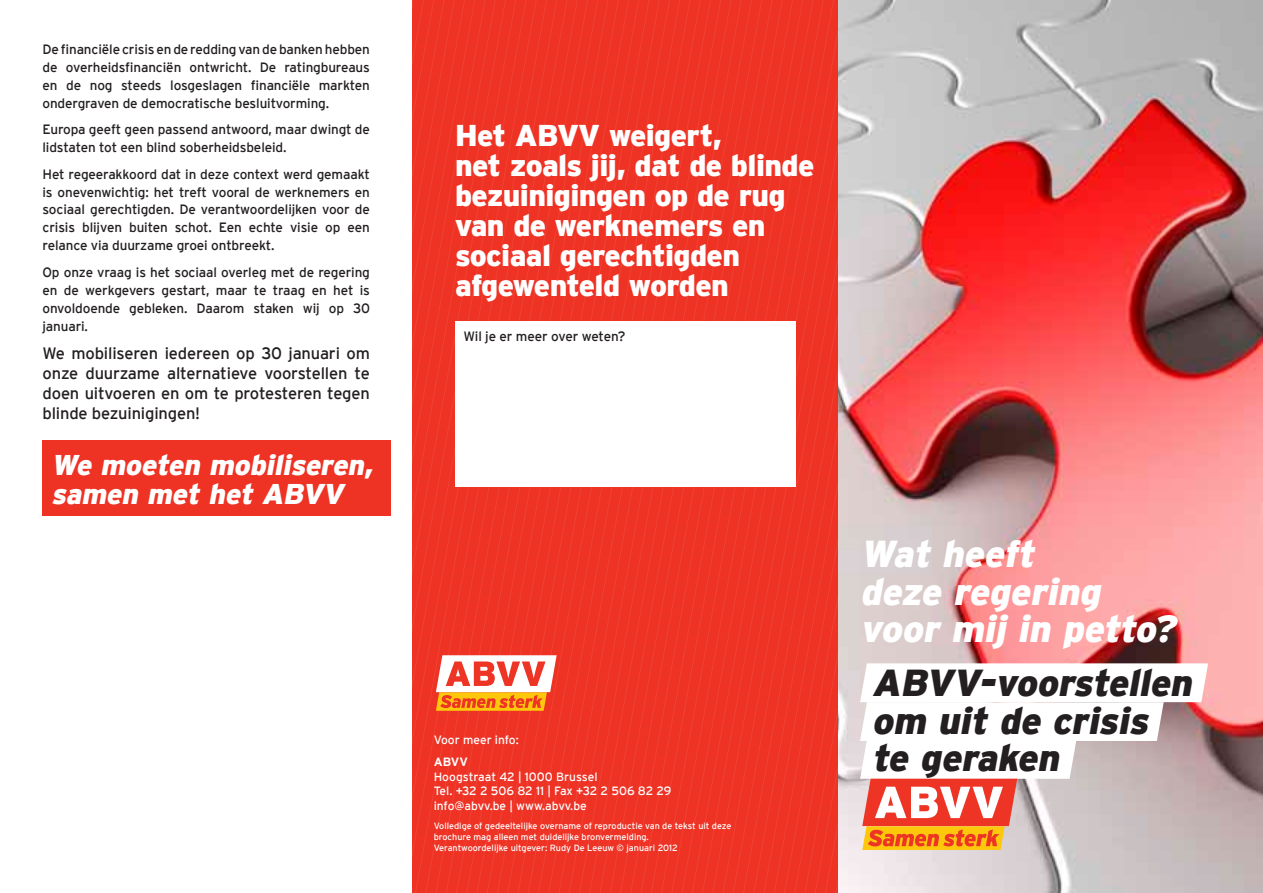
<style>
.page{position:relative;width:1263px;height:893px;background:#fff}
.page>*{position:absolute;margin:0;border:0;box-sizing:border-box;transform-origin:0 0}
.t1{font:italic 900 37.5px/37.5px "Interstate";color:#231f20}
.t2{font:italic 900 37.5px/37.5px "Interstate";color:#fff}
.t3{font:900 30px/30px "Interstate";letter-spacing:-.02em;color:#fff}
.t4{font:italic 900 28.5px/28.5px "Interstate";color:#fff}
.t5{font:16.5px/19.8px "Interstate";letter-spacing:-.01em;color:#231f20;text-align:justify}
.t6{font:13.5px/18px "Interstate";letter-spacing:-.01em;color:#231f20;text-align:justify}
.t7{font:12px/14.4px "Interstate";color:#fff}
.t8{font:700 12px "Interstate";color:#fff}
.t9{font:9px/10.8px "Interstate";color:#fff}
</style>
<div class="page">
<svg style="left:412px;top:0;width:11px;height:893px;background:#ee3325"></svg>
<svg style="left:423px;top:0;width:10px;height:893px;background:#ee3325"></svg>
<svg style="left:433px;top:0;width:10px;height:893px;background:#ee3325"></svg>
<svg style="left:443px;top:0;width:10px;height:893px;background:#ee3325"></svg>
<svg style="left:453px;top:0;width:11px;height:893px;background:#ee3325"></svg>
<svg style="left:464px;top:0;width:10px;height:893px;background:#ee3325"></svg>
<svg style="left:474px;top:0;width:10px;height:893px;background:#ee3325"></svg>
<svg style="left:484px;top:0;width:10px;height:893px;background:#ee3325"></svg>
<svg style="left:494px;top:0;width:11px;height:893px;background:#ee3325"></svg>
<svg style="left:505px;top:0;width:10px;height:893px;background:#ee3325"></svg>
<svg style="left:515px;top:0;width:10px;height:893px;background:#ee3325"></svg>
<svg style="left:525px;top:0;width:10px;height:893px;background:#ee3325"></svg>
<svg style="left:535px;top:0;width:11px;height:893px;background:#ee3325"></svg>
<svg style="left:546px;top:0;width:10px;height:893px;background:#ee3325"></svg>
<svg style="left:556px;top:0;width:10px;height:893px;background:#ee3325"></svg>
<svg style="left:566px;top:0;width:10px;height:893px;background:#ee3325"></svg>
<svg style="left:576px;top:0;width:11px;height:893px;background:#ee3325"></svg>
<svg style="left:587px;top:0;width:10px;height:893px;background:#ee3325"></svg>
<svg style="left:597px;top:0;width:10px;height:893px;background:#ee3325"></svg>
<svg style="left:607px;top:0;width:10px;height:893px;background:#ee3325"></svg>
<svg style="left:617px;top:0;width:10px;height:893px;background:#ee3325"></svg>
<svg style="left:627px;top:0;width:11px;height:893px;background:#ee3325"></svg>
<svg style="left:638px;top:0;width:10px;height:893px;background:#ee3325"></svg>
<svg style="left:648px;top:0;width:10px;height:893px;background:#ee3325"></svg>
<svg style="left:658px;top:0;width:10px;height:893px;background:#ee3325"></svg>
<svg style="left:668px;top:0;width:11px;height:893px;background:#ee3325"></svg>
<svg style="left:679px;top:0;width:10px;height:893px;background:#ee3325"></svg>
<svg style="left:689px;top:0;width:10px;height:893px;background:#ee3325"></svg>
<svg style="left:699px;top:0;width:10px;height:893px;background:#ee3325"></svg>
<svg style="left:709px;top:0;width:11px;height:893px;background:#ee3325"></svg>
<svg style="left:720px;top:0;width:10px;height:893px;background:#ee3325"></svg>
<svg style="left:730px;top:0;width:10px;height:893px;background:#ee3325"></svg>
<svg style="left:740px;top:0;width:10px;height:893px;background:#ee3325"></svg>
<svg style="left:750px;top:0;width:11px;height:893px;background:#ee3325"></svg>
<svg style="left:761px;top:0;width:10px;height:893px;background:#ee3325"></svg>
<svg style="left:771px;top:0;width:10px;height:893px;background:#ee3325"></svg>
<svg style="left:781px;top:0;width:10px;height:893px;background:#ee3325"></svg>
<svg style="left:791px;top:0;width:11px;height:893px;background:#ee3729"></svg>
<svg style="left:802px;top:0;width:10px;height:893px;background:#ee3325"></svg>
<svg style="left:812px;top:0;width:10px;height:893px;background:#ee3325"></svg>
<svg style="left:822px;top:0;width:10px;height:893px;background:#ee3325"></svg>
<svg style="left:832px;top:0;width:6px;height:893px;background:#ee3325"></svg>
<div style="left:455px;top:322px;width:340px;height:165px;background:#fff"></div>
<svg style="left:436px;top:655px;width:121px;height:56px"></svg>
<div style="left:43px;top:440px;width:348px;height:76px;background:#ee3224"></div>
<img style="left:838px;top:0;width:425px;height:893px">
<svg style="left:860px;top:663px;width:348px;height:187px"></svg>
<p class="t6" style="left:43px;top:40px;width:329px">De financiële crisis en de redding van de banken hebben de overheidsfinanciën ontwricht. De ratingbureaus en de nog steeds losgeslagen financiële markten ondergraven de democratische besluitvorming.</p>
<p class="t6" style="left:43px;top:120px;width:329px">Europa geeft geen passend antwoord, maar dwingt de lidstaten tot een blind soberheidsbeleid.</p>
<p class="t6" style="left:43px;top:165px;width:329px">Het regeerakkoord dat in deze context werd gemaakt is onevenwichtig: het treft vooral de werknemers en sociaal gerechtigden. De verantwoordelijken voor de crisis blijven buiten schot. Een echte visie op een relance via duurzame groei ontbreekt.</p>
<p class="t6" style="left:43px;top:263px;width:329px">Op onze vraag is het sociaal overleg met de regering en de werkgevers gestart, maar te traag en het is onvoldoende gebleken. Daarom staken wij op 30 januari.</p>
<p class="t5" style="left:43px;top:343px;width:329px">We mobiliseren iedereen op 30 januari om onze duurzame alternatieve voorstellen te doen uitvoeren en om te protesteren tegen blinde bezuinigingen!</p>
<h3 class="t4" style="left:51px;top:451px;width:329px">We moeten mobiliseren, samen met het ABVV</h3>
<h2 class="t3" style="left:455px;top:120px;width:361px">Het ABVV weigert,<br>net zoals jij, dat de blinde bezuinigingen op de rug van de werknemers en sociaal gerechtigden afgewenteld worden</h2>
<p class="t6" style="left:463px;top:327px;width:163px">Wil je er meer over weten?</p>
<p class="t7" style="left:434px;top:732px;width:86px">Voor meer info:</p>
<p class="t8" style="left:434px;top:755px;width:36px">ABVV</p>
<p class="t7" style="left:434px;top:769px;width:239px">Hoogstraat 42 | 1000 Brussel<br>Tel. +32 2 506 82 11 | Fax +32 2 506 82 29 info@abvv.be | www.abvv.be</p>
<p class="t9" style="left:434px;top:820px;width:299px">Volledige of gedeeltelijke overname of reproductie van de tekst uit deze brochure mag alleen met duidelijke bronvermelding.<br>Verantwoordelijke uitgever: Rudy De Leeuw © januari 2012</p>
<h1 class="t2" style="left:860px;top:535px;width:324px">Wat heeft<br>deze regering voor mij in petto?</h1>
<h1 class="t1" style="left:872px;top:664px;width:329px">ABVV-voorstellen om uit de crisis te geraken</h1>
</div>
